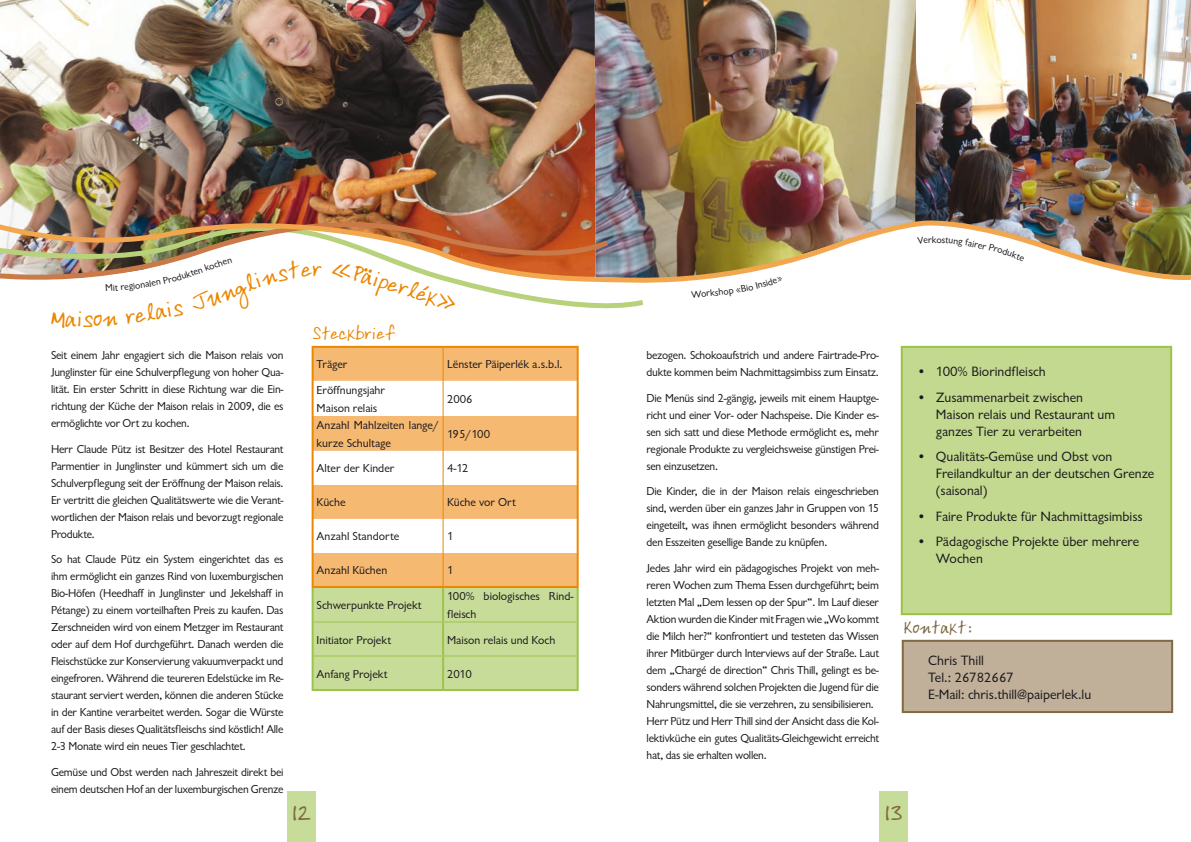
<style>
.page{position:relative;width:1191px;height:842px;background:#fff}
.page>*{position:absolute;margin:0;border:0;box-sizing:border-box;transform-origin:0 0}
.t1{font:24px "Andrew Script";color:#7f6a44}
.t2{font:24px "Andrew Script";color:#ec8700}
.t3{font:18px "Andrew Script";color:#ec8700}
.t4{font:18px "Andrew Script";color:#7f6a44}
.t5{font:14px/17px "Chantilly";color:#1a171c}
.t6{font:12px/17px "Chantilly";letter-spacing:-.02em;color:#1a171c;text-align:justify}
.t7{font:12px/18px "Chantilly";color:#1a171c}
.t8{font:10px "Chantilly";color:#1a171c}
</style>
<div class="page">
<div style="left:287px;top:791px;width:28px;height:51px;background:#c7dc98"></div>
<div style="left:879px;top:791px;width:28px;height:51px;background:#c7dc98"></div>
<div style="left:900px;top:346px;width:272px;height:269px;background:#c2d98f;border:2px solid #9cc349"></div>
<div style="left:901px;top:640px;width:272px;height:73px;background:#c0b099;border:2px solid #7f6a44"></div>
<img style="left:595px;top:0;width:320px;height:205px">
<img style="left:915px;top:0;width:276px;height:205px">
<div style="left:314px;top:348px;width:262px;height:238px;background:#f6b972"></div>
<svg style="left:314px;top:381px;width:262px;height:172px"></svg>
<div style="left:314px;top:588px;width:262px;height:101px;background:#c7dc98"></div>
<hr style="left:442px;top:348px;width:1px;height:33px;background:#ec8700">
<hr style="left:442px;top:381px;width:1px;height:35px;background:#ec8700">
<hr style="left:442px;top:416px;width:1px;height:35px;background:#ec8700">
<hr style="left:442px;top:451px;width:1px;height:34px;background:#ec8700">
<hr style="left:442px;top:485px;width:1px;height:34px;background:#ec8700">
<hr style="left:442px;top:519px;width:1px;height:34px;background:#ec8700">
<hr style="left:442px;top:553px;width:1px;height:33px;background:#ec8700">
<hr style="left:312px;top:346px;width:131px;height:2px;background:#ec8700">
<hr style="left:312px;top:348px;width:2px;height:33px;background:#ec8700">
<hr style="left:443px;top:346px;width:135px;height:2px;background:#ec8700">
<hr style="left:576px;top:348px;width:2px;height:33px;background:#ec8700">
<hr style="left:312px;top:381px;width:2px;height:35px;background:#ec8700">
<hr style="left:576px;top:381px;width:2px;height:35px;background:#ec8700">
<hr style="left:312px;top:416px;width:2px;height:35px;background:#ec8700">
<hr style="left:576px;top:416px;width:2px;height:35px;background:#ec8700">
<hr style="left:312px;top:451px;width:2px;height:34px;background:#ec8700">
<hr style="left:576px;top:451px;width:2px;height:34px;background:#ec8700">
<hr style="left:312px;top:485px;width:2px;height:34px;background:#ec8700">
<hr style="left:576px;top:485px;width:2px;height:34px;background:#ec8700">
<hr style="left:312px;top:519px;width:2px;height:34px;background:#ec8700">
<hr style="left:576px;top:519px;width:2px;height:34px;background:#ec8700">
<hr style="left:312px;top:553px;width:2px;height:33px;background:#ec8700">
<hr style="left:576px;top:553px;width:2px;height:33px;background:#ec8700">
<hr style="left:312px;top:586px;width:131px;height:2px;background:#ec8700">
<hr style="left:443px;top:586px;width:135px;height:2px;background:#ec8700">
<hr style="left:312px;top:588px;width:2px;height:34px;background:#9cc349">
<hr style="left:442px;top:588px;width:2px;height:33px;background:#9cc349">
<hr style="left:576px;top:588px;width:2px;height:34px;background:#9cc349">
<hr style="left:312px;top:622px;width:2px;height:34px;background:#9cc349">
<hr style="left:442px;top:622px;width:2px;height:33px;background:#9cc349">
<hr style="left:576px;top:622px;width:2px;height:34px;background:#9cc349">
<hr style="left:312px;top:656px;width:2px;height:33px;background:#9cc349">
<hr style="left:442px;top:656px;width:2px;height:33px;background:#9cc349">
<hr style="left:576px;top:656px;width:2px;height:33px;background:#9cc349">
<hr style="left:312px;top:689px;width:131px;height:2px;background:#9cc349">
<hr style="left:443px;top:689px;width:135px;height:2px;background:#9cc349">
<hr style="left:314px;top:621px;width:129px;height:1px;background:#9cc349">
<hr style="left:443px;top:621px;width:133px;height:1px;background:#9cc349">
<hr style="left:314px;top:655px;width:129px;height:1px;background:#9cc349">
<hr style="left:443px;top:655px;width:133px;height:1px;background:#9cc349">
<img style="left:0;top:0;width:595px;height:196px">
<img style="left:0;top:196px;width:648px;height:113px">
<img style="left:0;top:205px;width:1191px;height:86px">
<svg style="left:691px;top:277px;width:91px;height:14px"></svg>
<svg style="left:917px;top:236px;width:107px;height:25px"></svg>
<svg style="left:93px;top:260px;width:219px;height:49px"></svg>
<svg style="left:332px;top:261px;width:125px;height:48px"></svg>
<p class="t8" style="left:184px;top:269px;width:50px;rotate:-19deg">kten kochen</p>
<h1 class="t2" style="left:312px;top:254px;width:11px">r</h1>
<p class="t8" style="left:932px;top:234px;width:6px">k</p>
<h1 class="t2" style="left:83px;top:304px;width:12px">s</h1>
<p class="t6" style="left:51px;top:347px;width:234px">Seit einem Jahr engagiert sich die Maison relais von Junglinster für eine Schulverpflegung von hoher Qua&shy;lität. Ein erster Schritt in diese Richtung war die Ein&shy;richtung der Küche der Maison relais in 2009, die es ermöglichte vor Ort zu kochen.</p>
<p class="t6" style="left:51px;top:440px;width:234px">Herr Claude Pütz ist Besitzer des Hotel Restaurant Parmentier in Junglinster und kümmert sich um die Schulverpflegung seit der Eröffnung der Maison relais.<br>Er vertritt die gleichen Qualitätswerte wie die Verant&shy;wortlichen der Maison relais und bevorzugt regionale Produkte.</p>
<p class="t6" style="left:51px;top:551px;width:234px">So hat Claude Pütz ein System eingerichtet das es ihm ermöglicht ein ganzes Rind von luxemburgischen Bio-Höfen (Heedhaff in Junglinster und Jekelshaff in Pétange) zu einem vorteilhaften Preis zu kaufen. Das Zerschneiden wird von einem Metzger im Restaurant oder auf dem Hof durchgeführt. Danach werden die Fleischstücke zur Konservierung vakuumverpackt und eingefroren. Während die teureren Edelstücke im Re&shy;staurant serviert werden, können die anderen Stücke in der Kantine verarbeitet werden. Sogar die Würste auf der Basis dieses Qualitätsfleischs sind köstlich! Alle 2-3 Monate wird ein neues Tier geschlachtet.</p>
<p class="t6" style="left:51px;top:764px;width:234px">Gemüse und Obst werden nach Jahreszeit direkt bei einem deutschen Hof an der luxemburgischen Grenze</p>
<h2 class="t3" style="left:312px;top:322px;width:85px">Steckbrief</h2>
<p class="t6" style="left:317px;top:356px;width:32px">Träger</p>
<p class="t7" style="left:447px;top:356px;width:117px">Lënster Päiperlék a.s.b.l.</p>
<p class="t7" style="left:317px;top:381px;width:70px">Eröffnungsjahr<br>Maison relais</p>
<p class="t6" style="left:447px;top:391px;width:27px">2006</p>
<p class="t7" style="left:317px;top:416px;width:124px">Anzahl Mahlzeiten lange/ kurze Schultage</p>
<p class="t6" style="left:447px;top:426px;width:44px">195/100</p>
<p class="t7" style="left:317px;top:460px;width:79px">Alter der Kinder</p>
<p class="t6" style="left:447px;top:460px;width:23px">4-12</p>
<p class="t6" style="left:317px;top:494px;width:30px">Küche</p>
<p class="t7" style="left:447px;top:494px;width:70px">Küche vor Ort</p>
<p class="t7" style="left:317px;top:528px;width:84px">Anzahl Standorte</p>
<p class="t6" style="left:447px;top:528px;width:8px">1</p>
<p class="t7" style="left:317px;top:562px;width:72px">Anzahl Küchen</p>
<p class="t6" style="left:447px;top:562px;width:8px">1</p>
<p class="t7" style="left:317px;top:596px;width:106px">Schwerpunkte Projekt</p>
<p class="t7" style="left:447px;top:587px;width:128px">100% biologisches Rind&shy;fleisch</p>
<p class="t7" style="left:317px;top:631px;width:76px">Initiator Projekt</p>
<p class="t7" style="left:447px;top:631px;width:110px">Maison relais und Koch</p>
<p class="t7" style="left:317px;top:665px;width:72px">Anfang Projekt</p>
<p class="t6" style="left:447px;top:665px;width:26px">2010</p>
<p class="t6" style="left:646px;top:347px;width:234px">bezogen. Schokoaufstrich und andere Fairtrade-Pro&shy;dukte kommen beim Nachmittagsimbiss zum Einsatz.</p>
<p class="t6" style="left:646px;top:389px;width:234px">Die Menüs sind 2-gängig, jeweils mit einem Hauptge&shy;richt und einer Vor- oder Nachspeise. Die Kinder es&shy;sen sich satt und diese Methode ermöglicht es, mehr regionale Produkte zu vergleichsweise günstigen Prei&shy;sen einzusetzen.</p>
<p class="t6" style="left:646px;top:483px;width:234px">Die Kinder, die in der Maison relais eingeschrieben sind, werden über ein ganzes Jahr in Gruppen von 15 eingeteilt, was ihnen ermöglicht besonders während den Esszeiten gesellige Bande zu knüpfen.</p>
<p class="t6" style="left:646px;top:559px;width:234px;text-align:left">Jedes Jahr wird ein pädagogisches Projekt von meh&shy;reren Wochen zum Thema Essen durchgeführt; beim letzten Mal „Dem Iessen op der Spur“. Im Lauf dieser Aktion wurden die Kinder mit Fragen wie „Wo kommt die Milch her?“ konfrontiert und testeten das Wissen ihrer Mitbürger durch Interviews auf der Straße. Laut dem „Chargé de direction“ Chris Thill, gelingt es be&shy;sonders während solchen Projekten die Jugend für die Nahrungsmittel, die sie verzehren, zu sensibilisieren.<br>Herr Pütz und Herr Thill sind der Ansicht dass die Kol&shy;lektivküche ein gutes Qualitäts-Gleichgewicht erreicht hat, das sie erhalten wollen.</p>
<p class="t5" style="left:917px;top:363px;width:130px">• 100% Biorindfleisch</p>
<p class="t5" style="left:936px;top:389px;width:181px;text-indent:-19px">• Zusammenarbeit zwischen<br>Maison relais und Restaurant um ganzes Tier zu verarbeiten</p>
<p class="t5" style="left:936px;top:448px;width:220px;text-indent:-19px">• Qualitäts-Gemüse und Obst von<br>Freilandkultur an der deutschen Grenze (saisonal)</p>
<p class="t5" style="left:917px;top:508px;width:227px">• Faire Produkte für Nachmittagsimbiss</p>
<p class="t5" style="left:936px;top:533px;width:205px;text-indent:-19px">• Pädagogische Projekte über mehrere<br>Wochen</p>
<h2 class="t4" style="left:903px;top:616px;width:70px">Kontakt:</h2>
<p class="t5" style="left:928px;top:652px;width:165px">Chris Thill<br>Tel.: 26782667<br>E-Mail: chris.thill@paiperlek.lu</p>
<h1 class="t1" style="left:292px;top:798px;width:20px">12</h1>
<h1 class="t1" style="left:884px;top:798px;width:19px">13</h1>
</div>
